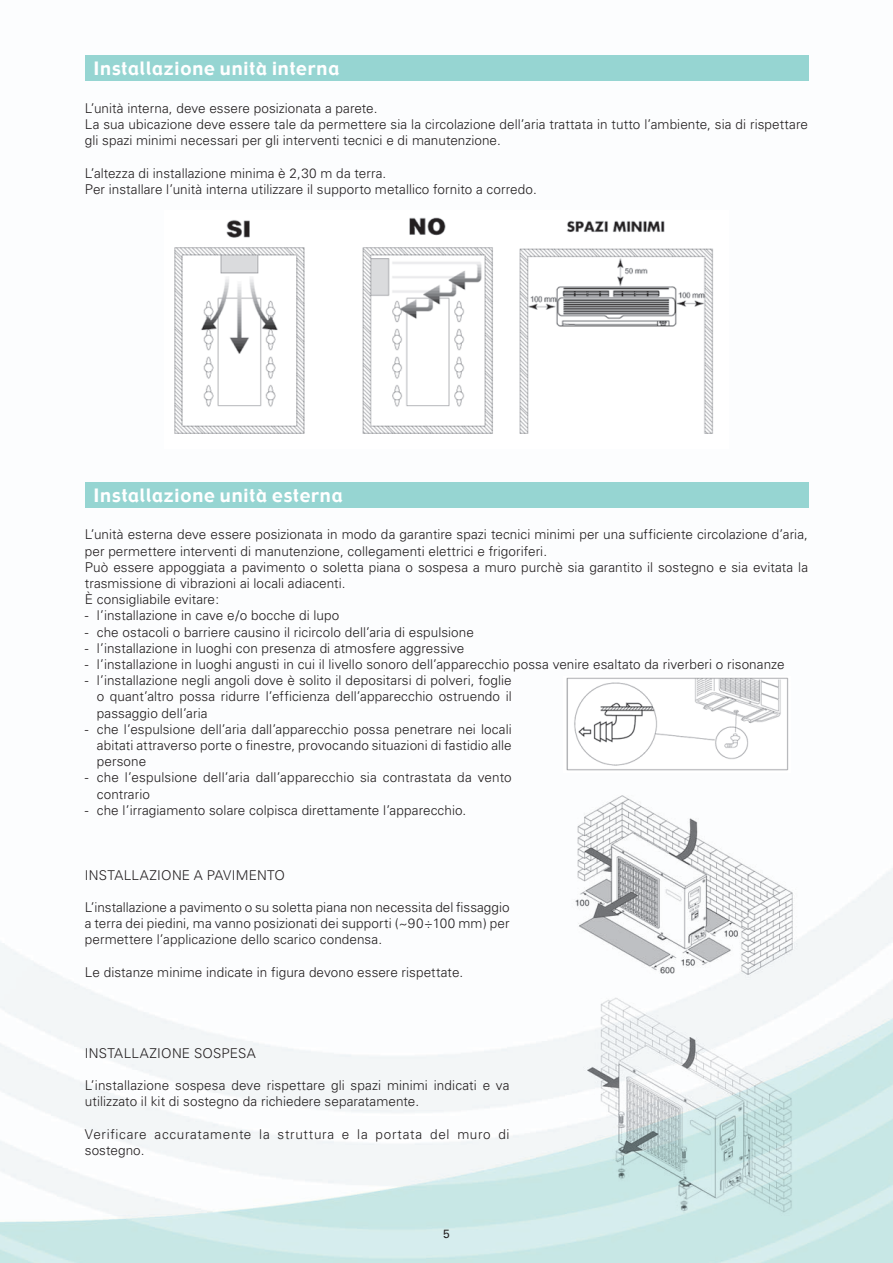
<style>
.page{position:relative;width:893px;height:1263px;background:#fff}
.page>*{position:absolute;margin:0;border:0;box-sizing:border-box;transform-origin:0 0}
.t1{font:18px "Gadget";letter-spacing:.05em;color:#fff}
.t2{font:300 13.5px/16.2px "Univers";letter-spacing:.005em;color:#231f20}
.t3{font:300 13.5px/16.2px "Univers";letter-spacing:.05em;color:#231f20}
.t4{font:12px "Univers";color:#231f20}
</style>
<div class="page">
<img style="left:174px;top:217px;width:540px;height:217px">
<div style="left:85px;top:55px;width:723px;height:26px;background:#96d5d2"></div>
<div style="left:85px;top:482px;width:723px;height:25px;background:#96d5d2"></div>
<img style="left:566px;top:677px;width:223px;height:94px">
<img style="left:567px;top:794px;width:234px;height:426px">
<h1 class="t1" style="left:93px;top:57px;width:247px">Installazione unità interna</h1>
<p class="t2" style="left:85px;top:101px;width:724px">L’unità interna, deve essere posizionata a parete.<br>La sua ubicazione deve essere tale da permettere sia la circolazione dell’aria trattata in tutto l’ambiente, sia di rispettare gli spazi minimi necessari per gli interventi tecnici e di manutenzione.</p>
<p class="t2" style="left:85px;top:166px;width:453px">L’altezza di installazione minima è 2,30 m da terra.<br>Per installare l’unità interna utilizzare il supporto metallico fornito a corredo.</p>
<h1 class="t1" style="left:93px;top:484px;width:251px">Installazione unità esterna</h1>
<p class="t2" style="left:85px;top:528px;width:724px">L’unità esterna deve essere posizionata in modo da garantire spazi tecnici minimi per una sufficiente circolazione d’aria, per permettere interventi di manutenzione, collegamenti elettrici e frigoriferi.<br>Può essere appoggiata a pavimento o soletta piana o sospesa a muro purchè sia garantito il sostegno e sia evitata la trasmissione di vibrazioni ai locali adiacenti.<br>È consigliabile evitare:</p>
<p class="t2" style="left:85px;top:609px;width:256px">- l’installazione in cave e/o bocche di lupo</p>
<p class="t2" style="left:85px;top:625px;width:390px">- che ostacoli o barriere causino il ricircolo dell’aria di espulsione</p>
<p class="t2" style="left:85px;top:641px;width:381px">- l’installazione in luoghi con presenza di atmosfere aggressive</p>
<p class="t2" style="left:85px;top:657px;width:701px">- l’installazione in luoghi angusti in cui il livello sonoro dell’apparecchio possa venire esaltato da riverberi o risonanze</p>
<p class="t2" style="left:97px;top:674px;width:416px;text-align:justify;text-indent:-12px">- l’installazione negli angoli dove è solito il depositarsi di polveri, foglie o quant’altro possa ridurre l’efficienza dell’apparecchio ostruendo il passaggio dell’aria</p>
<p class="t2" style="left:97px;top:722px;width:416px;text-align:justify;text-indent:-12px">- che l’espulsione dell’aria dall’apparecchio possa penetrare nei locali abitati attraverso porte o finestre, provocando situazioni di fastidio alle persone</p>
<p class="t2" style="left:97px;top:771px;width:416px;text-indent:-12px">- che l’espulsione dell’aria dall’apparecchio sia contrastata da vento contrario</p>
<p class="t2" style="left:85px;top:803px;width:383px">- che l’irragiamento solare colpisca direttamente l’apparecchio.</p>
<p class="t2" style="left:85px;top:868px;width:202px">INSTALLAZIONE A PAVIMENTO</p>
<p class="t2" style="left:85px;top:900px;width:426px;text-align:justify">L’installazione a pavimento o su soletta piana non necessita del fissaggio a terra dei piedini, ma vanno posizionati dei supporti (~90÷100 mm) per permettere l’applicazione dello scarico condensa.</p>
<p class="t2" style="left:85px;top:965px;width:380px">Le distanze minime indicate in figura devono essere rispettate.</p>
<p class="t2" style="left:85px;top:1046px;width:172px">INSTALLAZIONE SOSPESA</p>
<p class="t2" style="left:85px;top:1079px;width:426px">L’installazione sospesa deve rispettare gli spazi minimi indicati e va utilizzato il kit di sostegno da richiedere separatamente.</p>
<p class="t3" style="left:85px;top:1127px;width:426px">Verificare accuratamente la struttura e la portata del muro di sostegno.</p>
<p class="t4" style="left:443px;top:1229px;width:8px">5</p>
</div>
